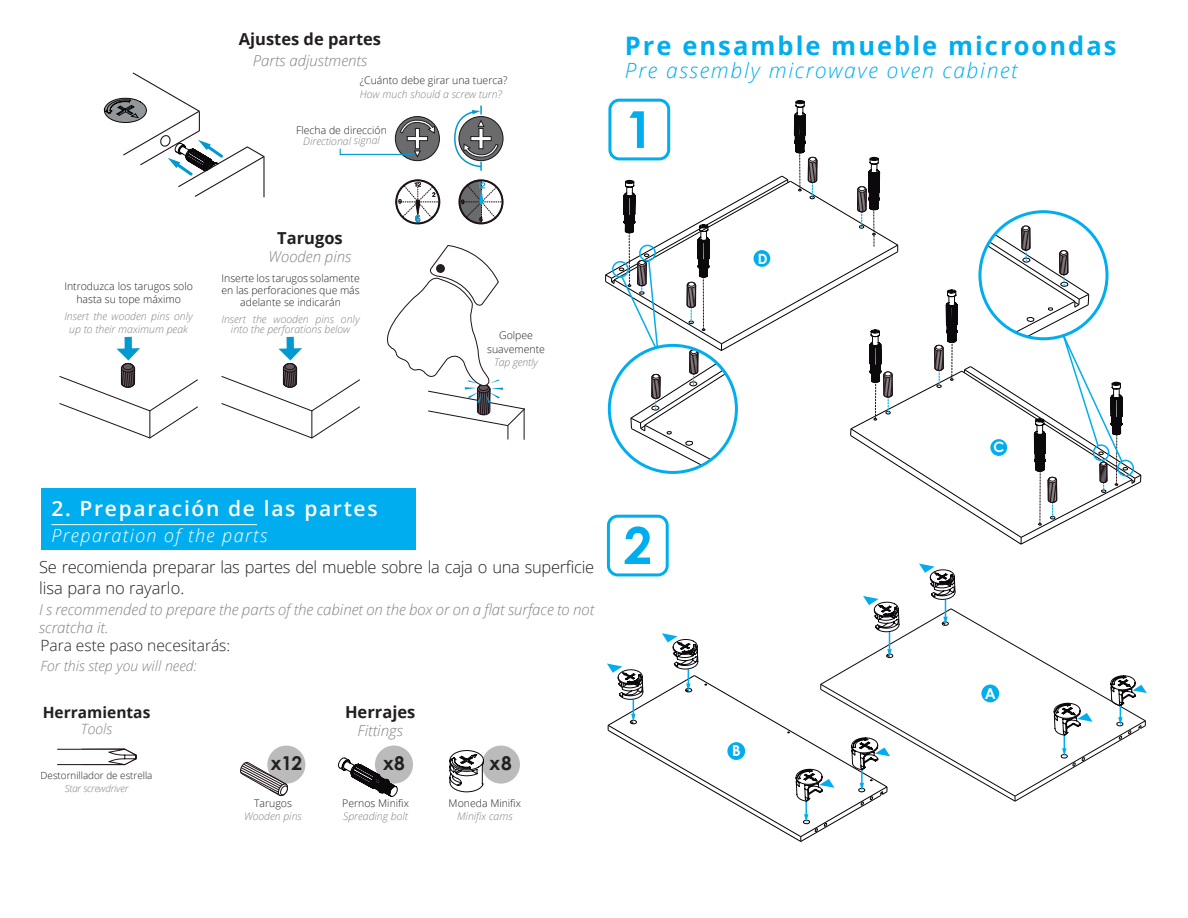
<style>
.page{position:relative;width:1188px;height:918px;background:#fff}
.page>*{position:absolute;margin:0;border:0;box-sizing:border-box;transform-origin:0 0}
.t1{font:700 51px "Century Gothic";color:#00aeef}
.t2{font:700 25.5px "Open Sans";letter-spacing:.08em;color:#00aeef}
.t3{font:italic 300 21px "Open Sans";letter-spacing:.08em;color:#00aeef}
.t4{font:600 21px "Open Sans";letter-spacing:.08em;color:#fff}
.t5{font:700 19.05px "Century Gothic";letter-spacing:.015em;color:#231f20}
.t6{font:italic 300 18px "Open Sans";letter-spacing:.08em;color:#fff}
.t7{font:300 16.5px/21px "Open Sans";letter-spacing:-.02em;color:#231f20}
.t8{font:700 16.5px "Open Sans";color:#231f20}
.t9{font:300 15.45px "Open Sans";color:#231f20}
.t10{font:700 15.45px "Open Sans";color:#231f20}
.t11{font:italic 300 15px/18px "Open Sans";color:#808285}
.t12{font:italic 300 14.1px "Open Sans";color:#808285}
.t13{font:300 10.5px/12px "Open Sans";color:#231f20;text-align:center}
.t14{font:italic 300 10.5px/10.5px "Open Sans";color:#808285;text-align:center}
.t15{font:italic 300 10.5px "Open Sans";letter-spacing:-.02em;color:#808285}
.t16{font:300 9.9px "Open Sans";color:#231f20}
.t17{font:italic 300 9.9px "Open Sans";letter-spacing:-.02em;color:#808285}
</style>
<div class="page">
<div style="left:41px;top:488px;width:375px;height:61px;background:#00aeef"></div>
<hr style="left:51px;top:524px;width:206px;height:1px;background:#fff">
<svg style="left:104px;top:72px;width:161px;height:126px"></svg>
<svg style="left:458px;top:179px;width:46px;height:46px"></svg>
<svg style="left:395px;top:117px;width:44px;height:44px"></svg>
<div style="left:459px;top:117px;width:44px;height:44px;background:#696b6d;border-radius:50%"></div>
<div style="left:459px;top:116px;width:44px;height:45px;border:1px solid #1d1217;border-radius:50%"></div>
<svg style="left:455px;top:106px;width:44px;height:65px"></svg>
<svg style="left:339px;top:119px;width:102px;height:106px"></svg>
<svg style="left:59px;top:337px;width:139px;height:102px"></svg>
<svg style="left:221px;top:337px;width:139px;height:102px"></svg>
<svg style="left:387px;top:245px;width:138px;height:194px"></svg>
<svg style="left:57px;top:748px;width:80px;height:17px"></svg>
<div style="left:267px;top:746px;width:38px;height:38px;background:#babbba;border-radius:50%"></div>
<svg style="left:240px;top:762px;width:48px;height:34px"></svg>
<div style="left:482px;top:746px;width:38px;height:38px;background:#babbba;border-radius:50%"></div>
<svg style="left:449px;top:750px;width:40px;height:43px"></svg>
<div style="left:375px;top:746px;width:38px;height:38px;background:#babbba;border-radius:50%"></div>
<svg style="left:338px;top:757px;width:60px;height:40px"></svg>
<svg style="left:605px;top:100px;width:542px;height:742px"></svg>
<h3 class="t8" style="left:239px;top:28px;width:144px">Ajustes de partes</h3>
<h3 class="t11" style="left:253px;top:51px;width:116px">Parts adjustments</h3>
<p class="t13" style="left:360px;top:74px;width:149px">¿Cuánto debe girar una tuerca?</p>
<p class="t14" style="left:360px;top:88px;width:143px">How much should a screw turn?</p>
<p class="t13" style="left:296px;top:124px;width:92px">Flecha de dirección</p>
<p class="t14" style="left:303px;top:135px;width:78px">Directional signal</p>
<p class="t13" style="left:64px;top:279px;width:130px;line-height:13.5px">Introduzca los tarugos solo hasta su tope máximo</p>
<p class="t14" style="left:64px;top:309px;width:130px;line-height:13.5px">Insert the wooden pins only up to their maximum peak</p>
<h3 class="t8" style="left:277px;top:227px;width:67px">Tarugos</h3>
<h3 class="t11" style="left:269px;top:247px;width:84px">Wooden pins</h3>
<p class="t13" style="left:222px;top:272px;width:140px">Inserte los tarugos solamente en las perforaciones que más adelante se indicarán</p>
<p class="t14" style="left:222px;top:313px;width:140px">Insert the wooden pins only into the perforations below</p>
<p class="t13" style="left:487px;top:328px;width:59px;line-height:13.5px">Golpee suavemente</p>
<p class="t15" style="left:494px;top:355px;width:45px">Tap gently</p>
<h2 class="t2" style="left:625px;top:28px;width:493px">Pre ensamble mueble microondas</h2>
<h3 class="t3" style="left:625px;top:56px;width:394px">Pre assembly microwave oven cabinet</h3>
<h1 class="t1" style="left:625px;top:91px;width:30px">1</h1>
<h3 class="t4" style="left:51px;top:494px;width:328px">2. Preparación de las partes</h3>
<h3 class="t6" style="left:51px;top:523px;width:218px">Preparation of the parts</h3>
<h3 class="t7" style="left:39px;top:556px;width:557px">Se recomienda preparar las partes del mueble sobre la caja o una superficie lisa para no rayarlo.</h3>
<h3 class="t11" style="left:39px;top:600px;width:557px">I s recommended to prepare the parts of the cabinet on the box or on a flat surface to not scratcha it.</h3>
<h3 class="t9" style="left:40px;top:635px;width:191px">Para este paso necesitarás:</h3>
<h3 class="t12" style="left:40px;top:656px;width:158px">For this step you will need:</h3>
<h3 class="t10" style="left:43px;top:701px;width:109px">Herramientas</h3>
<h3 class="t12" style="left:81px;top:720px;width:33px">Tools</h3>
<p class="t16" style="left:41px;top:769px;width:113px">Destornillador de estrella</p>
<p class="t17" style="left:65px;top:782px;width:65px">Star screwdriver</p>
<h3 class="t8" style="left:345px;top:701px;width:72px">Herrajes</h3>
<h3 class="t11" style="left:358px;top:721px;width:47px">Fittings</h3>
<h3 class="t5" style="left:271px;top:749px;width:33px">x12</h3>
<h3 class="t5" style="left:383px;top:749px;width:23px">x8</h3>
<h3 class="t5" style="left:490px;top:749px;width:24px">x8</h3>
<p class="t13" style="left:254px;top:797px;width:39px">Tarugos</p>
<p class="t14" style="left:244px;top:811px;width:59px">Wooden pins</p>
<p class="t13" style="left:342px;top:797px;width:68px">Pernos Minifix</p>
<p class="t14" style="left:343px;top:811px;width:66px">Spreading bolt</p>
<p class="t13" style="left:449px;top:797px;width:74px">Moneda Minifix</p>
<p class="t14" style="left:457px;top:811px;width:57px">Minifix cams</p>
<h1 class="t1" style="left:624px;top:507px;width:30px">2</h1>
</div>
